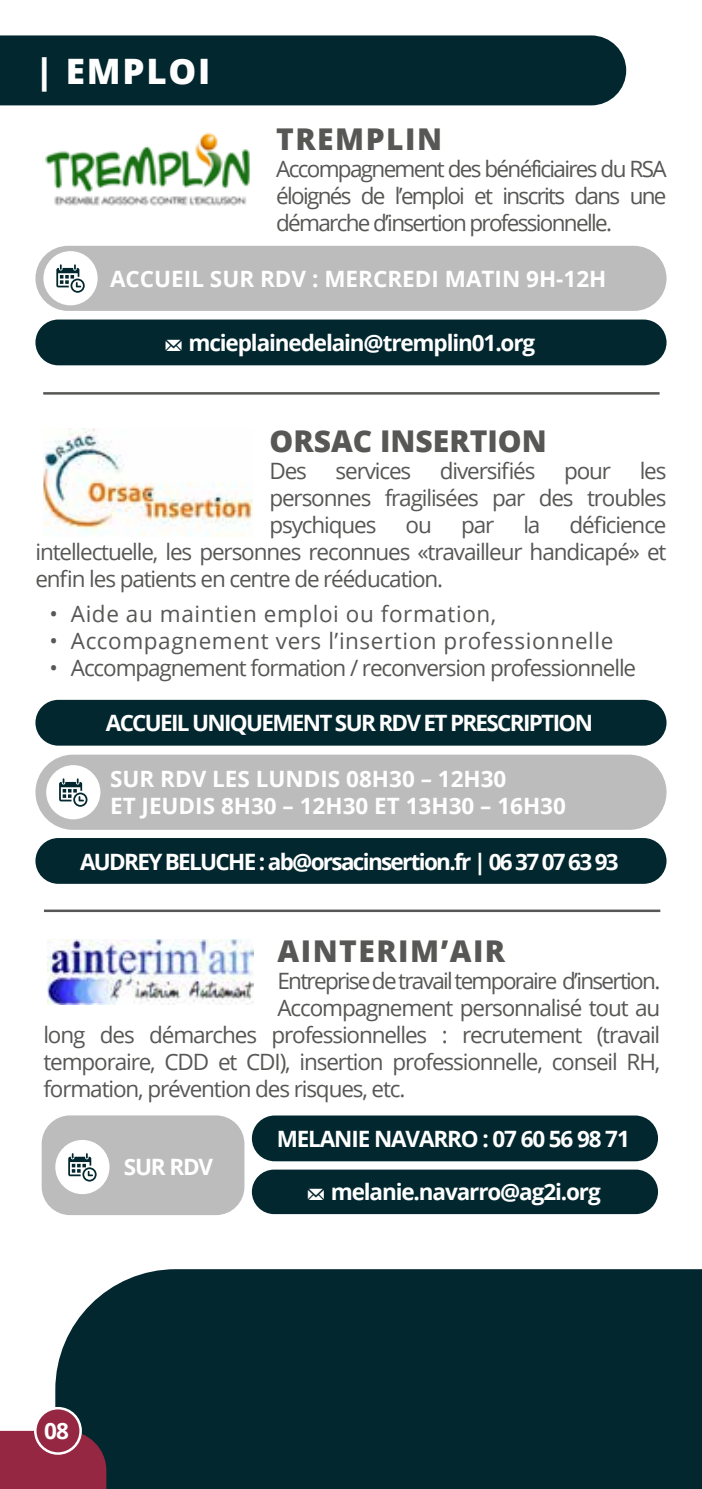
<style>
.page{position:relative;width:702px;height:1489px;background:#fff}
.page>*{position:absolute;margin:0;border:0;box-sizing:border-box;transform-origin:0 0}
.t1{font:800 35px "Open Sans";letter-spacing:.05em;color:#fff}
.t2{font:800 30px "Open Sans";letter-spacing:.05em;color:#575756}
.t3{font:800 30px "Open Sans";color:#575756}
.t4{font:22.5px/27px "Open Sans";letter-spacing:-.05em;color:#575756;text-align:justify}
.t5{font:700 22.5px/27px "Open Sans";color:#fff}
.t6{font:700 22.5px "Open Sans";letter-spacing:-.05em;color:#fff}
.t7{font:700 22.5px "Open Sans";letter-spacing:-.075em;color:#fff}
.t8{font:22.5px "Open Sans";letter-spacing:.025em;color:#575756}
.t9{font:22.5px "Open Sans";letter-spacing:-.075em;color:#575756}
.s1{font-family:"Modern Pictograms";font-weight:400}
</style>
<div class="page">
<img style="left:45px;top:132px;width:205px;height:74px">
<img style="left:43px;top:429px;width:209px;height:107px">
<img style="left:47px;top:939px;width:206px;height:65px">
<div style="left:35px;top:246px;width:631px;height:65px;background:#bcbcbc;border-radius:33px"></div>
<div style="left:43px;top:251px;width:55px;height:54px;background:#fff;border-radius:50%"></div>
<svg style="left:56px;top:264px;width:29px;height:29px"></svg>
<div style="left:35px;top:754px;width:631px;height:75px;background:#bcbcbc;border-radius:38px"></div>
<div style="left:46px;top:765px;width:54px;height:54px;background:#fff;border-radius:50%"></div>
<svg style="left:59px;top:778px;width:28px;height:28px"></svg>
<div style="left:35px;top:319px;width:631px;height:46px;background:#02272e;border-radius:23px"></div>
<div style="left:35px;top:838px;width:631px;height:45px;background:#02272e;border-radius:23px"></div>
<div style="left:35px;top:699px;width:631px;height:46px;background:#02272e;border-radius:23px"></div>
<hr style="left:43px;top:392px;width:616px;height:2px;background:#575756">
<hr style="left:44px;top:909px;width:616px;height:3px;background:#575756">
<div style="left:252px;top:1169px;width:406px;height:44px;background:#02272e;border-radius:22px"></div>
<div style="left:252px;top:1115px;width:406px;height:46px;background:#02272e;border-radius:23px"></div>
<div style="left:42px;top:1115px;width:202px;height:99px;background:#bcbcbc;border-radius:28px"></div>
<div style="left:55px;top:1139px;width:54px;height:55px;background:#fff;border-radius:50%"></div>
<svg style="left:68px;top:1153px;width:29px;height:28px"></svg>
<div style="left:0;top:35px;width:626px;height:70px;background:#02272e"></div>
<div style="left:55px;top:1269px;width:647px;height:219px;background:#02272e"></div>
<svg style="left:0;top:1430px;width:106px;height:58px;background:#8d2a44"></svg>
<div style="left:35px;top:1407px;width:46px;height:46px;background:#952742;border-radius:50%"></div>
<div style="left:34px;top:1406px;width:48px;height:48px;border:2px solid #fff;border-radius:50%"></div>
<h1 class="t1" style="left:35px;top:44px;width:176px">| EMPLOI</h1>
<h2 class="t2" style="left:276px;top:116px;width:167px">TREMPLIN</h2>
<p class="t4" style="left:276px;top:154px;width:392px">Accompagnement des bénéficiaires du RSA éloignés de l’emploi et inscrits dans une démarche d’insertion professionnelle.</p>
<p class="t5" style="left:110px;top:265px;width:498px">ACCUEIL SUR RDV : MERCREDI MATIN 9H-12H</p>
<p class="t6" style="left:163px;top:327px;width:373px"><span class="s1">m</span> mcieplainedelain@tremplin01.org</p>
<h2 class="t3" style="left:269px;top:418px;width:279px">ORSAC INSERTION</h2>
<p class="t4" style="left:269px;top:456px;width:39px">Des</p>
<p class="t4" style="left:335px;top:456px;width:77px">services</p>
<p class="t4" style="left:440px;top:456px;width:97px">diversifiés</p>
<p class="t4" style="left:564px;top:456px;width:49px">pour</p>
<p class="t4" style="left:269px;top:456px;width:398px;text-indent:370px">les personnes fragilisées par des troubles psychiques</p>
<p class="t4" style="left:35px;top:510px;width:632px;text-indent:534px">déficience intellectuelle, les personnes reconnues «travailleur handicapé» et enfin les patients en centre de rééducation.</p>
<p class="t8" style="left:50px;top:598px;width:448px">• Aide au maintien emploi ou formation,</p>
<p class="t8" style="left:50px;top:625px;width:565px">• Accompagnement vers l’insertion professionnelle</p>
<p class="t4" style="left:50px;top:653px;width:588px">• Accompagnement formation / reconversion professionnelle</p>
<p class="t4" style="left:405px;top:510px;width:28px">ou</p>
<p class="t4" style="left:461px;top:510px;width:35px">par</p>
<p class="t4" style="left:523px;top:510px;width:19px">la</p>
<p class="t7" style="left:106px;top:707px;width:488px">ACCUEIL UNIQUEMENT SUR RDV ET PRESCRIPTION</p>
<p class="t5" style="left:110px;top:765px;width:457px">SUR RDV LES LUNDIS 08H30 – 12H30<br>ET JEUDIS 8H30 – 12H30 ET 13H30 – 16H30</p>
<p class="t7" style="left:80px;top:845px;width:540px">AUDREY BELUCHE : ab@orsacinsertion.fr | 06 37 07 63 93</p>
<h2 class="t2" style="left:277px;top:928px;width:229px">AINTERIM’AIR</h2>
<p class="t9" style="left:277px;top:965px;width:384px">Entreprise de travail temporaire d’insertion.</p>
<p class="t4" style="left:277px;top:994px;width:384px">Accompagnement personnalisé tout au</p>
<p class="t4" style="left:43px;top:1021px;width:618px">long des démarches professionnelles : recrutement (travail</p>
<p class="t4" style="left:43px;top:1048px;width:618px">temporaire, CDD et CDI), insertion professionnelle, conseil RH,</p>
<p class="t4" style="left:43px;top:1075px;width:363px">formation, prévention des risques, etc.</p>
<p class="t6" style="left:124px;top:1150px;width:91px">SUR RDV</p>
<p class="t6" style="left:277px;top:1122px;width:354px">MELANIE NAVARRO : 07 60 56 98 71</p>
<p class="t6" style="left:306px;top:1176px;width:296px"><span class="s1">m</span> melanie.navarro@ag2i.org</p>
<p class="t6" style="left:44px;top:1415px;width:26px">08</p>
</div>
